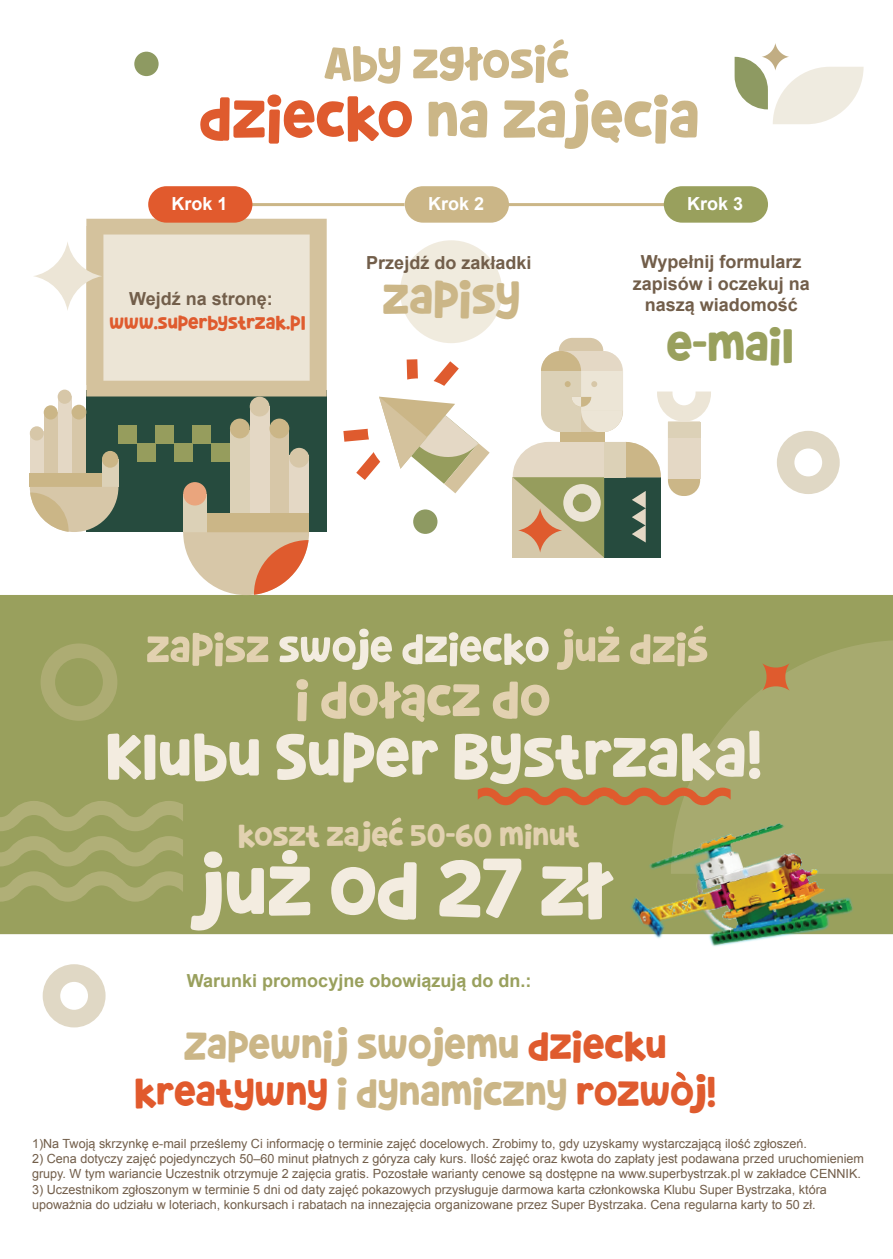
<style>
.page{position:relative;width:893px;height:1259px;background:#fff}
.page>*{position:absolute;margin:0;border:0;box-sizing:border-box;transform-origin:0 0}
.t1{font:78.3px "Charlie Kingdom";color:#f3ece0}
.t2{font:62.1px "Charlie Kingdom";color:#f3ece0}
.t3{font:46.5px "Charlie Kingdom";color:#99a05d}
.t4{font:46.5px "Charlie Kingdom";color:#cbb687}
.t5{font:39px/46.8px "Charlie Kingdom";color:#cbb687;text-align:center}
.t6{font:30.3px "Charlie Kingdom";color:#e2d1b0}
.t7{font:18.9px "Charlie Kingdom";color:#df5b2e}
.t8{font:700 18px/21.6px "Arial";color:#725e4a;text-align:center}
.t9{font:700 18px "Arial";color:#99a05d}
.t10{font:700 18px "Arial";color:#fff}
.t11{font:12.6px/15px "Arial";color:#725e4a}
.s1{color:#df5b2e}
.s2{color:#e15a2d}
</style>
<div class="page">
<svg style="left:324px;top:46px;width:76px;height:38px"></svg>
<svg style="left:200px;top:94px;width:212px;height:50px"></svg>
<svg style="left:429px;top:100px;width:58px;height:38px"></svg>
<div style="left:0;top:595px;width:893px;height:339px;background:#99a05d"></div>
<div style="left:86px;top:390px;width:241px;height:142px;background:#264b3e"></div>
<svg style="left:86px;top:219px;width:241px;height:177px;background:#e5dbc6"></svg>
<div style="left:207px;top:513px;width:102px;height:19px;background:#cbb687"></div>
<div style="left:230px;top:430px;width:20px;height:83px;background:#dcd1b7"></div>
<div style="left:183px;top:494px;width:24px;height:38px;background:#dcd1b7"></div>
<div style="left:289px;top:455px;width:20px;height:58px;background:#e4d8c5"></div>
<div style="left:269px;top:428px;width:20px;height:85px;background:#d7c7a8"></div>
<div style="left:250px;top:406px;width:19px;height:107px;background:#e4d8c5"></div>
<div style="left:269px;top:418px;width:20px;height:20px;background:#cbb687;border-radius:50%"></div>
<div style="left:230px;top:418px;width:20px;height:20px;background:#cbb687;border-radius:50%"></div>
<div style="left:183px;top:482px;width:24px;height:23px;background:#eaa57d;border-radius:50%"></div>
<div style="left:250px;top:397px;width:19px;height:19px;background:#d7c7a8;border-radius:50%"></div>
<div style="left:289px;top:448px;width:20px;height:19px;background:#d7c7a8;border-radius:50%"></div>
<svg style="left:183px;top:532px;width:126px;height:63px"></svg>
<svg style="left:254px;top:540px;width:55px;height:55px"></svg>
<div style="left:30px;top:473px;width:72px;height:14px;background:#cbb687"></div>
<div style="left:72px;top:413px;width:14px;height:60px;background:#d7c7a8"></div>
<div style="left:102px;top:459px;width:16px;height:28px;background:#dcd1b7"></div>
<div style="left:30px;top:431px;width:14px;height:42px;background:#e4d8c5"></div>
<div style="left:44px;top:412px;width:14px;height:61px;background:#d7c7a8"></div>
<div style="left:58px;top:396px;width:14px;height:77px;background:#e4d8c5"></div>
<div style="left:44px;top:405px;width:14px;height:14px;background:#cbb687;border-radius:50%"></div>
<div style="left:72px;top:405px;width:14px;height:14px;background:#cbb687;border-radius:50%"></div>
<div style="left:102px;top:451px;width:16px;height:17px;background:#cbb687;border-radius:50%"></div>
<div style="left:58px;top:389px;width:14px;height:15px;background:#d7c7a8;border-radius:50%"></div>
<div style="left:30px;top:426px;width:14px;height:14px;background:#d7c7a8;border-radius:50%"></div>
<svg style="left:30px;top:487px;width:88px;height:45px"></svg>
<svg style="left:30px;top:492px;width:39px;height:40px"></svg>
<div style="left:118px;top:425px;width:19px;height:18px;background:#969d5d"></div>
<div style="left:137px;top:443px;width:19px;height:19px;background:#969d5d"></div>
<div style="left:155px;top:425px;width:19px;height:18px;background:#969d5d"></div>
<div style="left:174px;top:443px;width:19px;height:19px;background:#969d5d"></div>
<div style="left:193px;top:425px;width:18px;height:18px;background:#969d5d"></div>
<div style="left:211px;top:443px;width:19px;height:19px;background:#969d5d"></div>
<svg style="left:33px;top:241px;width:69px;height:70px"></svg>
<svg style="left:147px;top:632px;width:121px;height:34px;background:#beb887"></svg>
<svg style="left:279px;top:628px;width:113px;height:42px;background:#bcbe91"></svg>
<svg style="left:402px;top:632px;width:147px;height:34px;background:#c4c59d"></svg>
<svg style="left:296px;top:679px;width:12px;height:42px"></svg>
<svg style="left:493px;top:681px;width:56px;height:38px;background:#bfba89"></svg>
<svg style="left:630px;top:625px;width:77px;height:41px;background:#b6b37e"></svg>
<svg style="left:557px;top:626px;width:62px;height:44px;background:#b6b37e"></svg>
<svg style="left:321px;top:681px;width:158px;height:41px;background:#bcb785"></svg>
<svg style="left:41px;top:643px;width:76px;height:78px;background:#a2a567"></svg>
<div style="left:400px;top:240px;width:102px;height:103px;background:#f0ebde;border-radius:50%"></div>
<svg style="left:671px;top:640px;width:222px;height:234px;background:#a4a76b"></svg>
<svg style="left:762px;top:663px;width:27px;height:27px"></svg>
<svg style="left:0;top:801px;width:183px;height:100px;background:#a3a769"></svg>
<svg style="left:478px;top:787px;width:252px;height:18px;background:#bd7d46"></svg>
<svg style="left:343px;top:359px;width:147px;height:134px"></svg>
<svg style="left:513px;top:338px;width:198px;height:220px"></svg>
<div style="left:604px;top:442px;width:21px;height:35px;background:#dcd1b7"></div>
<hr style="left:239px;top:203px;width:166px;height:3px;background:#cbb687">
<hr style="left:506px;top:203px;width:165px;height:3px;background:#cbb687">
<div style="left:148px;top:186px;width:104px;height:37px;background:#e15a2d;border-radius:18px"></div>
<div style="left:405px;top:186px;width:104px;height:37px;background:#cbb687;border-radius:18px"></div>
<div style="left:664px;top:186px;width:104px;height:37px;background:#99a05d;border-radius:18px"></div>
<svg style="left:413px;top:39px;width:155px;height:44px"></svg>
<svg style="left:504px;top:89px;width:193px;height:60px"></svg>
<svg style="left:381px;top:839px;width:6px;height:8px"></svg>
<svg style="left:392px;top:817px;width:9px;height:8px"></svg>
<svg style="left:676px;top:1071px;width:10px;height:9px"></svg>
<img style="left:630px;top:823px;width:225px;height:124px">
<svg style="left:577px;top:871px;width:36px;height:25px"></svg>
<div style="left:413px;top:509px;width:24px;height:25px;background:#8e9a62;border-radius:50%"></div>
<div style="left:134px;top:52px;width:25px;height:24px;background:#8e9a62;border-radius:50%"></div>
<svg style="left:762px;top:43px;width:27px;height:28px"></svg>
<svg style="left:734px;top:57px;width:129px;height:67px"></svg>
<svg style="left:777px;top:431px;width:63px;height:63px"></svg>
<svg style="left:43px;top:964px;width:63px;height:63px"></svg>
<div style="left:282px;top:850px;width:15px;height:14px;background:#f3ece0;border-radius:50%"></div>
<h3 class="t10" style="left:172px;top:192px;width:58px">Krok 1</h3>
<h3 class="t10" style="left:428px;top:192px;width:58px">Krok 2</h3>
<h3 class="t10" style="left:687px;top:192px;width:58px">Krok 3</h3>
<h3 class="t8" style="left:129px;top:289px;width:145px">Wejdź na stronę:</h3>
<h3 class="t7" style="left:109px;top:313px;width:198px">www.superbystrzak.pl</h3>
<h3 class="t8" style="left:366px;top:252px;width:167px">Przejdź do zakładki</h3>
<h3 class="t4" style="left:383px;top:274px;width:139px">zapisy</h3>
<h3 class="t8" style="left:633px;top:252px;width:179px">Wypełnij formularz zapisów i oczekuj na naszą wiadomość</h3>
<h3 class="t3" style="left:666px;top:320px;width:129px">e-mail</h3>
<h2 class="t2" style="left:105px;top:723px;width:659px">Klubu Super Bystrzaka!</h2>
<h3 class="t6" style="left:238px;top:819px;width:343px">koszt zajec 50-60 minut</h3>
<h1 class="t1" style="left:194px;top:848px;width:413px">juz od 27 zl</h1>
<h3 class="t9" style="left:187px;top:968px;width:346px">Warunki promocyjne obowiązują do dn.:</h3>
<h3 class="t5" style="left:134px;top:1023px;width:584px">Zapewnij swojemu <span class="s1">dziecku </span><span class="s2">kreatywny</span> i dynamiczny <span class="s1">rozwoj!</span></h3>
<p class="t11" style="left:32px;top:1136px;width:776px">1)Na Twoją skrzynkę e-mail prześlemy Ci informację o terminie zajęć docelowych. Zrobimy to, gdy uzyskamy wystarczającą ilość zgłoszeń.</p>
<p class="t11" style="left:32px;top:1151px;width:833px">2) Cena dotyczy zajęć pojedynczych 50–60 minut płatnych z góryza cały kurs. Ilość zajęć oraz kwota do zapłaty jest podawana przed uruchomieniem grupy. W tym wariancie Uczestnik otrzymuje 2 zajęcia gratis. Pozostałe warianty cenowe są dostępne na www.superbystrzak.pl w zakładce CENNIK.</p>
<p class="t11" style="left:32px;top:1181px;width:796px">3) Uczestnikom zgłoszonym w terminie 5 dni od daty zajęć pokazowych przysługuje darmowa karta członkowska Klubu Super Bystrzaka, która upoważnia do udziału w loteriach, konkursach i rabatach na innezajęcia organizowane przez Super Bystrzaka. Cena regularna karty to 50 zł.</p>
</div>
